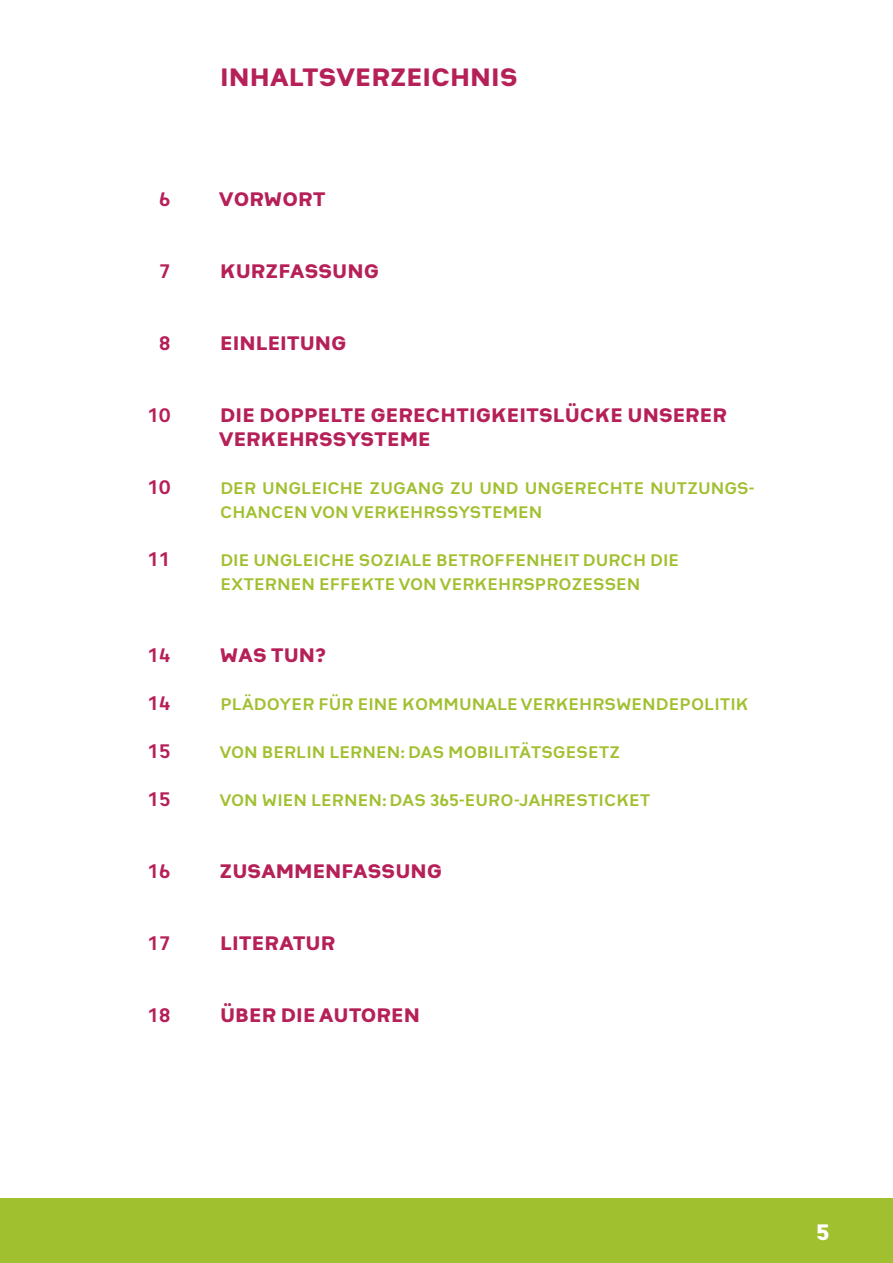
<style>
.page{position:relative;width:893px;height:1263px;background:#fff}
.page>*{position:absolute;margin:0;border:0;box-sizing:border-box;transform-origin:0 0}
.t1{font:800 27px "Heimat Sans";color:#b62058}
.t2{font:800 24px "Heimat Sans";color:#fff}
.t3{font:800 21px/24px "Heimat Sans";color:#b62058}
.t4{font:700 21px "Heimat Sans";color:#b62058}
.t5{font:700 18px/24px "Heimat Sans";color:#a1c030}
</style>
<div class="page">
<div style="left:0;top:1198px;width:893px;height:65px;background:#a1c030"></div>
<h1 class="t1" style="left:220px;top:59px;width:299px">INHALTSVERZEICHNIS</h1>
<p class="t4" style="left:159px;top:186px;width:13px">6</p>
<p class="t3" style="left:219px;top:187px;width:108px">VORWORT</p>
<p class="t4" style="left:159px;top:258px;width:13px">7</p>
<p class="t3" style="left:220px;top:259px;width:160px">KURZFASSUNG</p>
<p class="t4" style="left:159px;top:330px;width:13px">8</p>
<p class="t3" style="left:220px;top:331px;width:128px">EINLEITUNG</p>
<p class="t4" style="left:148px;top:402px;width:24px">10</p>
<p class="t4" style="left:148px;top:474px;width:24px">10</p>
<p class="t4" style="left:148px;top:546px;width:24px">11</p>
<p class="t3" style="left:219px;top:403px;width:510px">DIE DOPPELTE GERECHTIGKEITSLÜCKE UNSERER<br>VERKEHRSSYSTEME</p>
<p class="t5" style="left:220px;top:476px;width:536px">DER UNGLEICHE ZUGANG ZU UND UNGERECHTE NUTZUNGS-<br>CHANCEN VON VERKEHRSSYSTEMEN</p>
<p class="t5" style="left:220px;top:548px;width:460px">DIE UNGLEICHE SOZIALE BETROFFENHEIT DURCH DIE<br>EXTERNEN EFFEKTE VON VERKEHRSPROZESSEN</p>
<p class="t4" style="left:148px;top:642px;width:24px">14</p>
<p class="t4" style="left:148px;top:690px;width:24px">14</p>
<p class="t4" style="left:148px;top:738px;width:24px">15</p>
<p class="t4" style="left:148px;top:786px;width:24px">15</p>
<p class="t3" style="left:220px;top:643px;width:107px">WAS TUN?</p>
<p class="t5" style="left:220px;top:692px;width:530px">PLÄDOYER FÜR EINE KOMMUNALE VERKEHRSWENDEPOLITIK</p>
<p class="t5" style="left:219px;top:740px;width:402px">VON BERLIN LERNEN: DAS MOBILITÄTSGESETZ</p>
<p class="t5" style="left:219px;top:788px;width:433px">VON WIEN LERNEN: DAS 365-EURO-JAHRESTICKET</p>
<p class="t4" style="left:148px;top:858px;width:24px">16</p>
<p class="t3" style="left:220px;top:859px;width:224px">ZUSAMMENFASSUNG</p>
<p class="t4" style="left:148px;top:930px;width:24px">17</p>
<p class="t3" style="left:220px;top:931px;width:117px">LITERATUR</p>
<p class="t4" style="left:148px;top:1002px;width:24px">18</p>
<p class="t3" style="left:220px;top:1003px;width:201px">ÜBER DIE AUTOREN</p>
<h2 class="t2" style="left:816px;top:1216px;width:15px">5</h2>
</div>
